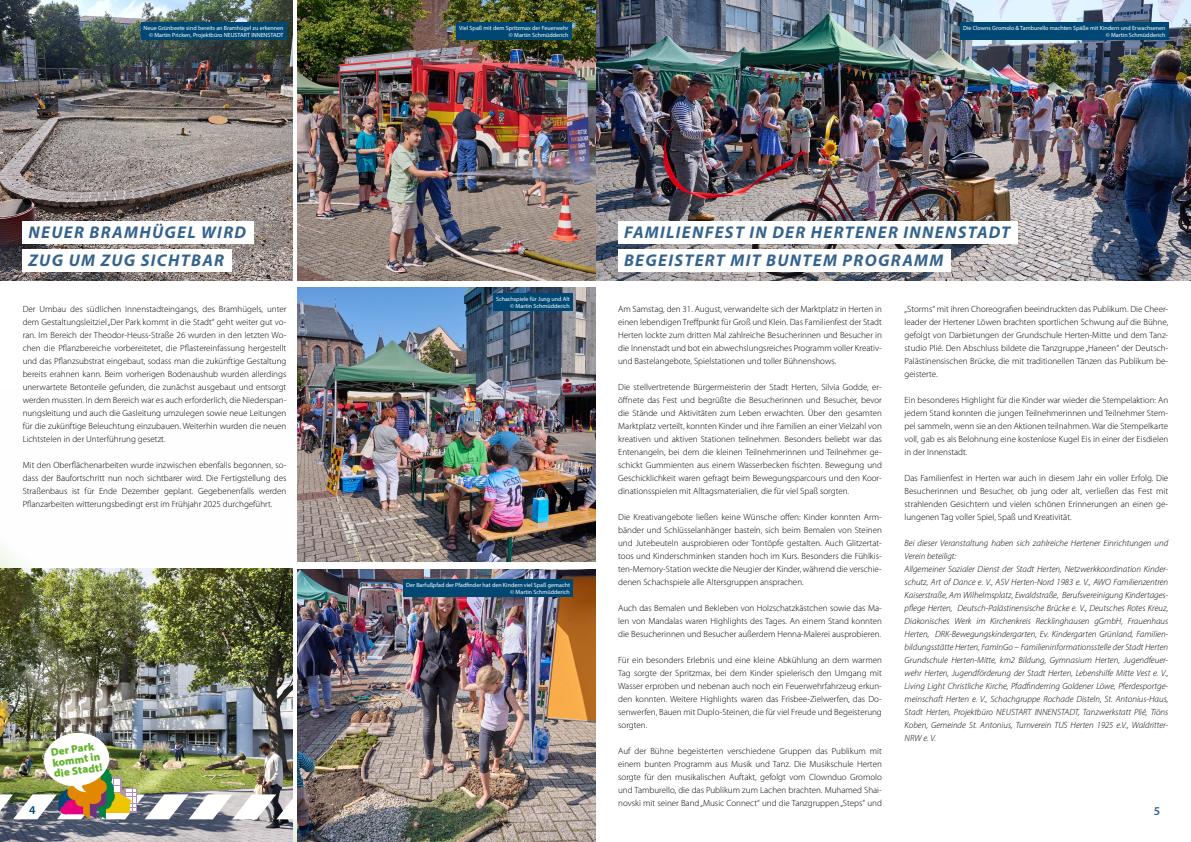
<style>
.page{position:relative;width:1191px;height:842px;background:#fff}
.page>*{position:absolute;margin:0;border:0;box-sizing:border-box;transform-origin:0 0}
.t1{font:italic 700 17px/28px "Myriad Pro";letter-spacing:.08em;color:#34638e}
.t2{font:600 12px "Myriad Pro";color:#004874}
.t3{font:600 12px "Myriad Pro";color:#34638e}
.t4{font:900 11px/10.9px "Myriad Pro";color:#65b32e}
.t5{font:900 10.9px "Myriad Pro";color:#65b32e}
.t6{font:300 9px/13px "Myriad Pro";color:#000;text-align:justify}
.t7{font:italic 300 9px/13px "Myriad Pro";color:#000}
.t8{font:6px/7.2px "Myriad Pro";color:#fff;text-align:right}
.s1{font-size:11px}
.s2{font-size:10.9px}
</style>
<div class="page">
<img style="left:0;top:569px;width:292px;height:273px">
<img style="left:595px;top:0;width:596px;height:281px">
<img style="left:0;top:0;width:292px;height:281px">
<div style="left:23px;top:221px;width:231px;height:23px;background:#fff"></div>
<div style="left:23px;top:249px;width:209px;height:23px;background:#fff"></div>
<div style="left:618px;top:221px;width:399px;height:23px;background:#fff"></div>
<div style="left:618px;top:249px;width:333px;height:23px;background:#fff"></div>
<div style="left:141px;top:23px;width:145px;height:17px;background:#004874"></div>
<div style="left:960px;top:23px;width:208px;height:17px;background:#004874"></div>
<img style="left:0;top:731px;width:596px;height:88px">
<img style="left:298px;top:0;width:297px;height:281px">
<img style="left:298px;top:569px;width:297px;height:273px">
<img style="left:298px;top:288px;width:297px;height:273px">
<div style="left:456px;top:23px;width:115px;height:17px;background:#004874"></div>
<div style="left:403px;top:580px;width:170px;height:17px;background:#004874"></div>
<div style="left:493px;top:293px;width:80px;height:18px;background:#004874"></div>
<p class="t8" style="left:144px;top:24px;width:141px">Neue Grünbeete sind bereits an Bramhügel zu erkennen © Martin Pricken, Projektbüro NEUSTART INNENSTADT</p>
<p class="t8" style="left:963px;top:24px;width:204px">Die Clowns Gromolo &amp; Tamburello machten Späße mit Kindern und Erwachsenen © Martin Schmüdderich</p>
<p class="t8" style="left:459px;top:24px;width:111px">Viel Spaß mit dem Spritzmax der Feuerwehr © Martin Schmüdderich</p>
<h1 class="t1" style="left:29px;top:218px;width:219px">NEUER BRAMHÜGEL WIRD<br>ZUG UM ZUG SICHTBAR</h1>
<h1 class="t1" style="left:624px;top:218px;width:388px">FAMILIENFEST IN DER HERTENER INNENSTADT<br>BEGEISTERT MIT BUNTEM PROGRAMM</h1>
<p class="t8" style="left:496px;top:295px;width:75px">Schachspiele für Jung und Alt © Martin Schmüdderich</p>
<p class="t6" style="left:904px;top:302px;width:265px">„Storms“ mit ihren Choreografien beeindruckten das Publikum. Die Cheer&shy;leader der Hertener Löwen brachten sportlichen Schwung auf die Bühne, gefolgt von Darbietungen der Grundschule Herten-Mitte und dem Tanz&shy;studio Plié. Den Abschluss bildete die Tanzgruppe „Haneen“ der Deutsch-Palästinensischen Brücke, die mit traditionellen Tänzen das Publikum be&shy;geisterte.</p>
<p class="t6" style="left:904px;top:393px;width:265px">Ein besonderes Highlight für die Kinder war wieder die Stempelaktion: An jedem Stand konnten die jungen Teilnehmerinnen und Teilnehmer Stem&shy;pel sammeln, wenn sie an den Aktionen teilnahmen. War die Stempelkarte voll, gab es als Belohnung eine kostenlose Kugel Eis in einer der Eisdielen in der Innenstadt.</p>
<p class="t6" style="left:904px;top:471px;width:265px">Das Familienfest in Herten war auch in diesem Jahr ein voller Erfolg. Die Besucherinnen und Besucher, ob jung oder alt, verließen das Fest mit strahlenden Gesichtern und vielen schönen Erinnerungen an einen ge&shy;lungenen Tag voller Spiel, Spaß und Kreativität.</p>
<p class="t7" style="left:904px;top:536px;width:265px">Bei dieser Veranstaltung haben sich zahlreiche Hertener Einrichtungen und Verein beteiligt:<br>Allgemeiner Sozialer Dienst der Stadt Herten, Netzwerkkoordination Kinder&shy;schutz, Art of Dance e. V., ASV Herten-Nord 1983 e. V., AWO Familienzentren Kaiserstraße, Am Wilhelmsplatz, Ewaldstraße, Berufsvereinigung Kindertages&shy;pflege Herten, Deutsch-Palästinensische Brücke e. V., Deutsches Rotes Kreuz, Diakonisches Werk im Kirchenkreis Recklinghausen gGmbH, Frauenhaus Herten, DRK-Bewegungskindergarten, Ev. Kindergarten Grünland, Familien&shy;bildungsstätte Herten, FamInGo – Familieninformationsstelle der Stadt Herten Grundschule Herten-Mitte, km2 Bildung, Gymnasium Herten, Jugendfeuer&shy;wehr Herten, Jugendförderung der Stadt Herten, Lebenshilfe Mitte Vest e. V., Living Light Christliche Kirche, Pfadfinderring Goldener Löwe, Pferdesportge&shy;meinschaft Herten e. V., Schachgruppe Rochade Disteln, St. Antonius-Haus, Stadt Herten, Projektbüro NEUSTART INNENSTADT, Tanzwerkstatt Plié, Tiöns Koben, Gemeinde St. Antonius, Turnverein TUS Herten 1925 e.V., Waldritter-NRW e. V.</p>
<p class="t6" style="left:23px;top:302px;width:265px">Der Umbau des südlichen Innenstadteingangs, des Bramhügels, unter dem Gestaltungsleitziel „Der Park kommt in die Stadt“ geht weiter gut vo&shy;ran. Im Bereich der Theodor-Heuss-Straße 26 wurden in den letzten Wo&shy;chen die Pflanzbereiche vorbereitetet, die Pflastereinfassung hergestellt und das Pflanzsubstrat eingebaut, sodass man die zukünftige Gestaltung bereits erahnen kann. Beim vorherigen Bodenaushub wurden allerdings unerwartete Betonteile gefunden, die zunächst ausgebaut und entsorgt werden mussten. In dem Bereich war es auch erforderlich, die Niederspan&shy;nungsleitung und auch die Gasleitung umzulegen sowie neue Leitungen für die zukünftige Beleuchtung einzubauen. Weiterhin wurden die neuen Lichtstelen in der Unterführung gesetzt.</p>
<p class="t6" style="left:23px;top:458px;width:265px">Mit den Oberflächenarbeiten wurde inzwischen ebenfalls begonnen, so&shy;dass der Baufortschritt nun noch sichtbarer wird. Die Fertigstellung des Straßenbaus ist für Ende Dezember geplant. Gegebenenfalls werden Pflanzarbeiten witterungsbedingt erst im Frühjahr 2025 durchgeführt.</p>
<p class="t6" style="left:618px;top:302px;width:265px">Am Samstag, den 31. August, verwandelte sich der Marktplatz in Herten in einen lebendigen Treffpunkt für Groß und Klein. Das Familienfest der Stadt Herten lockte zum dritten Mal zahlreiche Besucherinnen und Besucher in die Innenstadt und bot ein abwechslungsreiches Programm voller Kreativ&shy;und Bastelangebote, Spielstationen und toller Bühnenshows.</p>
<p class="t6" style="left:618px;top:380px;width:265px">Die stellvertretende Bürgermeisterin der Stadt Herten, Silvia Godde, er&shy;öffnete das Fest und begrüßte die Besucherinnen und Besucher, bevor die Stände und Aktivitäten zum Leben erwachten. Über den gesamten Marktplatz verteilt, konnten Kinder und ihre Familien an einer Vielzahl von kreativen und aktiven Stationen teilnehmen. Besonders beliebt war das Entenangeln, bei dem die kleinen Teilnehmerinnen und Teilnehmer ge&shy;schickt Gummienten aus einem Wasserbecken fischten. Bewegung und Geschicklichkeit waren gefragt beim Bewegungsparcours und den Koor&shy;dinationsspielen mit Alltagsmaterialien, die für viel Spaß sorgten.</p>
<p class="t6" style="left:618px;top:510px;width:265px">Die Kreativangebote ließen keine Wünsche offen: Kinder konnten Arm&shy;bänder und Schlüsselanhänger basteln, sich beim Bemalen von Steinen und Jutebeuteln ausprobieren oder Tontöpfe gestalten. Auch Glitzertat&shy;toos und Kinderschminken standen hoch im Kurs. Besonders die Fühlkis&shy;ten-Memory-Station weckte die Neugier der Kinder, während die verschie&shy;denen Schachspiele alle Altersgruppen ansprachen.</p>
<p class="t6" style="left:618px;top:601px;width:265px">Auch das Bemalen und Bekleben von Holzschatzkästchen sowie das Ma&shy;len von Mandalas waren Highlights des Tages. An einem Stand konnten die Besucherinnen und Besucher außerdem Henna-Malerei ausprobieren.</p>
<p class="t6" style="left:618px;top:653px;width:265px">Für ein besonders Erlebnis und eine kleine Abkühlung an dem warmen Tag sorgte der Spritzmax, bei dem Kinder spielerisch den Umgang mit Wasser erproben und nebenan auch noch ein Feuerwehrfahrzeug erkun&shy;den konnten. Weitere Highlights waren das Frisbee-Zielwerfen, das Do&shy;senwerfen, Bauen mit Duplo-Steinen, die für viel Freude und Begeisterung sorgten.</p>
<p class="t6" style="left:618px;top:744px;width:265px">Auf der Bühne begeisterten verschiedene Gruppen das Publikum mit einem bunten Programm aus Musik und Tanz. Die Musikschule Herten sorgte für den musikalischen Auftakt, gefolgt vom Clownduo Gromolo und Tamburello, die das Publikum zum Lachen brachten. Muhamed Shai&shy;novski mit seiner Band „Music Connect“ und die Tanzgruppen „Steps“ und</p>
<p class="t8" style="left:406px;top:581px;width:165px">Der Barfußpfad der Pfadfinder hat den Kindern viel Spaß gemacht © Martin Schmüdderich</p>
<p class="t5" style="left:50px;top:745px;width:45px;rotate:-8deg"><span class="s1">Der</span> Park</p>
<p class="t4" style="left:52px;top:757px;width:50px;rotate:-8deg"><span class="s2">k</span>ommt in die Stadt!</p>
<h2 class="t2" style="left:29px;top:803px;width:8px">4</h2>
<h2 class="t3" style="left:1153px;top:803px;width:8px">5</h2>
</div>
